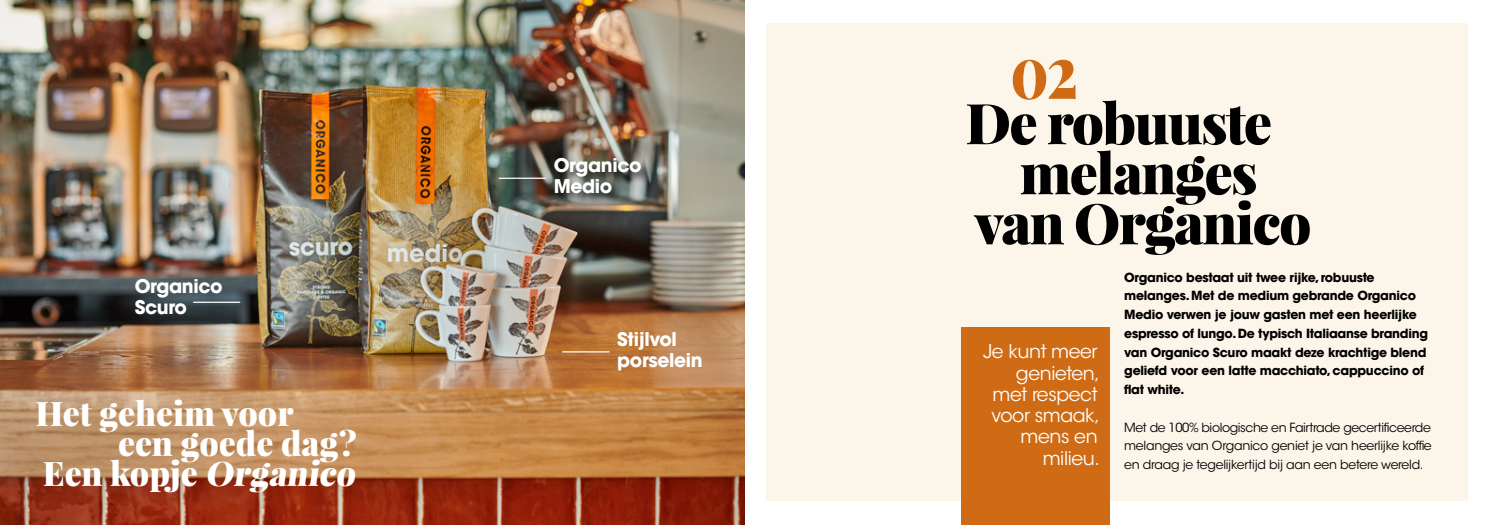
<style>
.page{position:relative;width:1489px;height:525px;background:#fff}
.page>*{position:absolute;margin:0;border:0;box-sizing:border-box;transform-origin:0 0}
.t1{font:900 73.12px "Playfair Display";color:#ce6b14;scale:.77 1}
.t2{font:900 56.25px "Playfair Display";letter-spacing:-.03em;color:#000}
.t3{font:900 33.75px "Playfair Display";color:#fff}
.t4{font:18.75px/21.2px "ITC Avant Garde Std";letter-spacing:-.02em;color:#fff;text-align:right}
.t5{font:700 18.75px/21.2px "ITC Avant Garde Std";letter-spacing:-.02em;color:#fff}
.t6{font:700 12.5px/18.8px "ITC Avant Garde Std";letter-spacing:-.02em;color:#000}
.t7{font:12.5px/18.8px "ITC Avant Garde Std";letter-spacing:-.02em;color:#000;text-align:justify}
</style>
<div class="page">
<img style="left:0;top:0;width:744px;height:524px">
<div style="left:765px;top:24px;width:702px;height:477px;background:#fcf6ea"></div>
<div style="left:960px;top:327px;width:149px;height:197px;background:#ce6b14"></div>
<hr style="left:498px;top:177px;width:47px;height:2px;background:#fff">
<div style="left:552px;top:157px;width:100px;height:47px;background:#000;opacity:.75"></div>
<hr style="left:193px;top:301px;width:47px;height:2px;background:#fff">
<hr style="left:562px;top:351px;width:47px;height:1px;background:#fff">
<h3 class="t5" style="left:135px;top:275px;width:89px">Organico<br>Scuro</h3>
<h3 class="t3" style="left:35px;top:391px;width:260px">Het geheim voor</h3>
<h3 class="t3" style="left:118px;top:421px;width:240px">een goede dag?</h3>
<h3 class="t3" style="left:43px;top:451px;width:319px">E e n k o pj e Organico</h3>
<h3 class="t5" style="left:553px;top:154px;width:89px">Organico<br>Medio</h3>
<h3 class="t5" style="left:617px;top:328px;width:87px">Stijlvol porselein</h3>
<h1 class="t1" style="left:1010px;top:24px;width:89px">02</h1>
<h2 class="t2" style="left:965px;top:87px;width:308px">De robuuste</h2>
<h2 class="t2" style="left:1019px;top:137px;width:239px">melanges</h2>
<h2 class="t2" style="left:974px;top:187px;width:338px">van Organico</h2>
<p class="t6" style="left:1124px;top:267px;width:305px">Organico bestaat uit twee rijke, robuuste melanges. Met de medium gebrande Organico Medio verwen je jouw gasten met een heerlijke espresso of lungo. De typisch Italiaanse branding van Organico Scuro maakt deze krachtige blend geliefd voor een latte macchiato, cappuccino of flat white.</p>
<p class="t7" style="left:1124px;top:417px;width:309px">Met de 100% biologische en Fairtrade gecertificeerde melanges van Organico geniet je van heerlijke koffie en draag je tegelijkertijd bij aan een betere wereld.</p>
<h3 class="t4" style="left:983px;top:341px;width:118px">Je kunt meer genieten, met respect voor smaak, mens en milieu.</h3>
</div>
